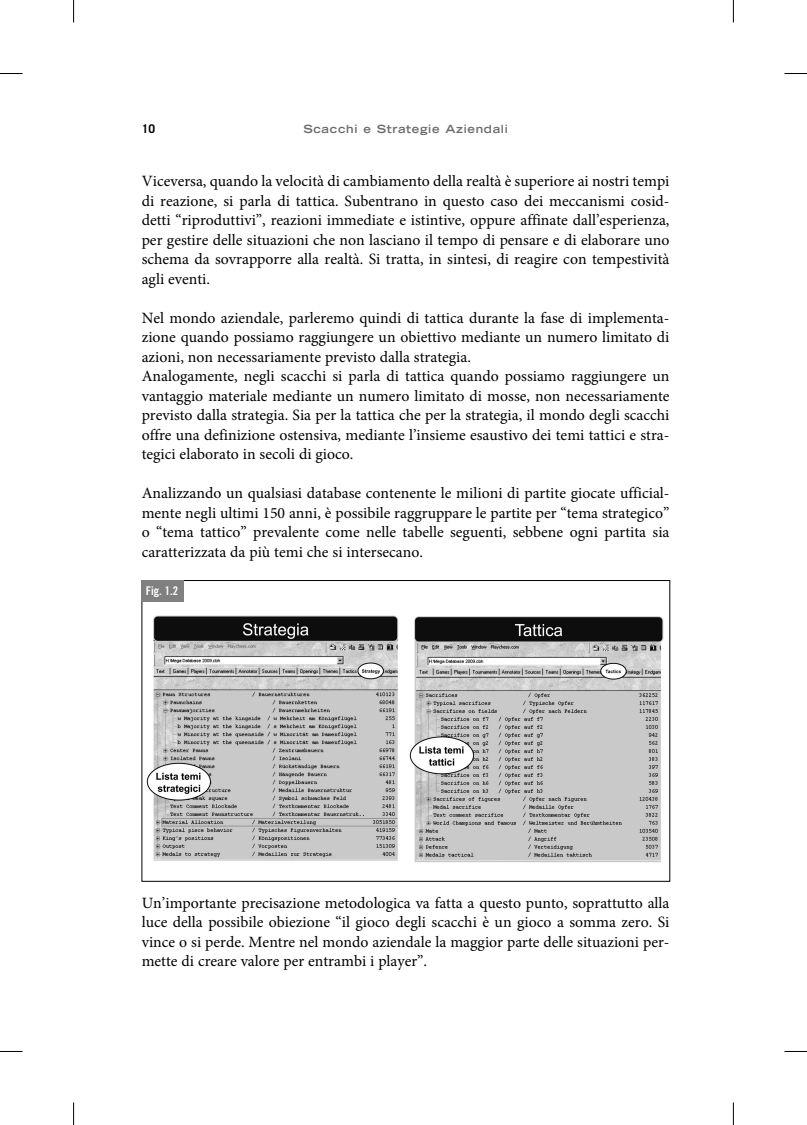
<style>
.page{position:relative;width:807px;height:1125px;background:#fff}
.page>*{position:absolute;margin:0;border:0;box-sizing:border-box;transform-origin:0 0}
.t1{font:15.75px/19.5px "Minion Pro";color:#000;text-align:justify}
.t2{font:12px "Trade Gothic LT Std Bd Cn 20";color:#fff}
.t3{font:700 12px "Trade Gothic LT Std";color:#000}
.t4{font:700 expanded 11.25px "Trade Gothic LT Std";letter-spacing:.06em;color:#6b6b6b}
</style>
<div class="page">
<img style="left:146px;top:615px;width:518px;height:248px">
<div style="left:142px;top:580px;width:42px;height:22px;background:#808080"></div>
<svg style="left:0;top:73px;width:22px;height:1px"></svg>
<svg style="left:784px;top:73px;width:22px;height:1px"></svg>
<svg style="left:0;top:1051px;width:22px;height:1px"></svg>
<svg style="left:784px;top:1051px;width:22px;height:1px"></svg>
<svg style="left:73px;top:0;width:1px;height:22px"></svg>
<svg style="left:73px;top:1102px;width:1px;height:23px"></svg>
<svg style="left:732px;top:0;width:1px;height:22px"></svg>
<svg style="left:732px;top:1102px;width:1px;height:23px"></svg>
<p class="t3" style="left:142px;top:125px;width:15px">10</p>
<p class="t4" style="left:303px;top:124px;width:206px">Scacchi e Strategie Aziendali</p>
<p class="t1" style="left:142px;top:172px;width:529px">Viceversa, quando la velocità di cambiamento della realtà è superiore ai nostri tempi di reazione, si parla di tattica. Subentrano in questo caso dei meccanismi cosid&shy;detti “riproduttivi”, reazioni immediate e istintive, oppure affinate dall’esperienza, per gestire delle situazioni che non lasciano il tempo di pensare e di elaborare uno schema da sovrapporre alla realtà. Si tratta, in sintesi, di reagire con tempestività agli eventi.</p>
<p class="t1" style="left:142px;top:309px;width:529px;text-align:left">Nel mondo aziendale, parleremo quindi di tattica durante la fase di implementa&shy;zione quando possiamo raggiungere un obiettivo mediante un numero limitato di azioni, non necessariamente previsto dalla strategia.<br>Analogamente, negli scacchi si parla di tattica quando possiamo raggiungere un vantaggio materiale mediante un numero limitato di mosse, non necessariamente previsto dalla strategia. Sia per la tattica che per la strategia, il mondo degli scacchi offre una definizione ostensiva, mediante l’insieme esaustivo dei temi tattici e stra&shy;tegici elaborato in secoli di gioco.</p>
<p class="t1" style="left:142px;top:484px;width:529px">Analizzando un qualsiasi database contenente le milioni di partite giocate ufficial&shy;mente negli ultimi 150 anni, è possibile raggruppare le partite per “tema strategico” o “tema tattico” prevalente come nelle tabelle seguenti, sebbene ogni partita sia caratterizzata da più temi che si intersecano.</p>
<p class="t2" style="left:146px;top:587px;width:34px">Fig. 1.2</p>
<p class="t1" style="left:142px;top:894px;width:529px">Un’importante precisazione metodologica va fatta a questo punto, soprattutto alla luce della possibile obiezione “il gioco degli scacchi è un gioco a somma zero. Si vince o si perde. Mentre nel mondo aziendale la maggior parte delle situazioni per&shy;mette di creare valore per entrambi i player”.</p>
</div>
